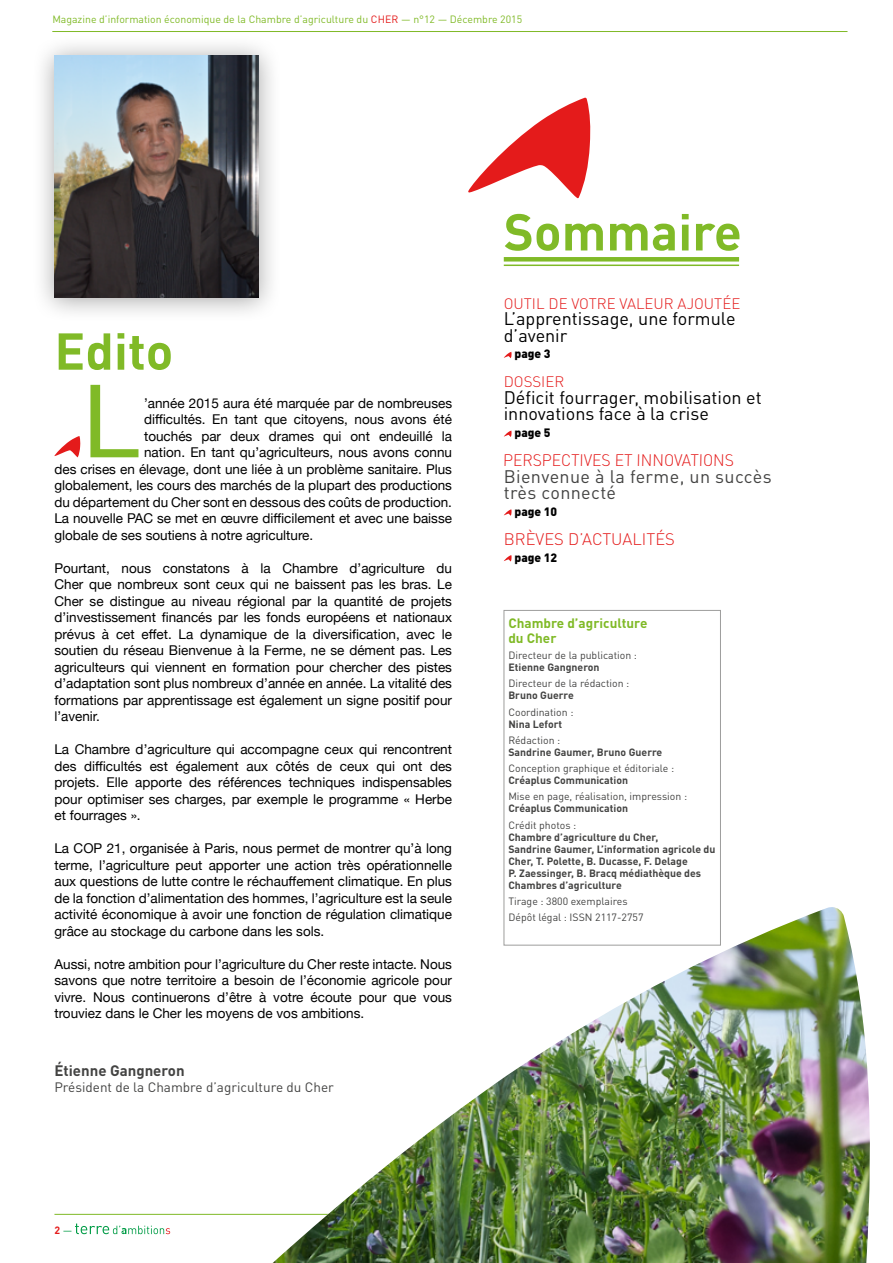
<style>
.page{position:relative;width:893px;height:1263px;background:#fff}
.page>*{position:absolute;margin:0;border:0;box-sizing:border-box;transform-origin:0 0}
.t1{font:101.4px "Helvetica Neue";color:#80ba27}
.t2{font:700 51px "DIN Pro";color:#80ba27}
.t3{font:18px/16.5px "DIN Pro";color:#000}
.t4{font:18px/16.5px "DIN Pro";letter-spacing:.02em;color:#434342}
.t5{font:italic 300 16.5px "DIN Pro";color:#e41b1b}
.t6{font:300 16.5px "DIN Pro";color:#e41b1b}
.t7{font:300 15px "DIN Pro";color:#e41b1b}
.t8{font:700 15px "DIN Pro";color:#434342}
.t9{font:13.5px/16.5px "Helvetica Neue";color:#000;text-align:justify}
.t10{font:13.5px "DIN Pro";color:#434342}
.t11{font:700 13.5px/15px "DIN Pro";color:#80ba27}
.t12{font:900 12px "DIN Pro";color:#000}
.t13{font:700 10.5px/12px "DIN Pro";color:#434342}
.t14{font:10.5px/16.2px "DIN Pro";color:#434342}
.t15{font:10.5px "DIN Pro";color:#80ba27}
.t16{font:700 10.5px "DIN Pro";color:#e41b1b}
.s1{color:#e41b1b}
.s2{font-weight:400;color:#009c46}
</style>
<div class="page">
<hr style="left:52px;top:31px;width:795px;height:1px;background:#80ba27">
<svg style="left:54px;top:436px;width:26px;height:21px"></svg>
<img style="left:273px;top:907px;width:597px;height:356px">
<svg style="left:504px;top:352px;width:8px;height:6px"></svg>
<svg style="left:504px;top:431px;width:8px;height:6px"></svg>
<svg style="left:504px;top:509px;width:8px;height:7px"></svg>
<svg style="left:504px;top:555px;width:8px;height:6px"></svg>
<svg style="left:468px;top:98px;width:123px;height:100px"></svg>
<div style="left:31px;top:33px;width:251px;height:290px;background:#000;opacity:.35"></div>
<img style="left:54px;top:55px;width:205px;height:243px">
<div style="left:504px;top:257px;width:235px;height:5px;background:#80ba27"></div>
<hr style="left:504px;top:265px;width:235px;height:1px;background:#80ba27">
<div style="left:504px;top:610px;width:217px;height:335px;border:1px solid #9d9d9c"></div>
<p class="t15" style="left:52px;top:10px;width:471px">Magazine d’information économique de la Chambre d’agriculture du <span class="s1">CHER</span> — n°12 — Décembre 2015</p>
<h2 class="t2" style="left:54px;top:309px;width:120px">Edito</h2>
<h1 class="t1" style="left:83px;top:348px;width:58px">L</h1>
<p class="t9" style="left:144px;top:395px;width:309px">’année 2015 aura été marquée par de nombreuses</p>
<p class="t9" style="left:144px;top:412px;width:309px">difficultés. En tant que citoyens, nous avons été</p>
<p class="t9" style="left:144px;top:428px;width:309px">touchés par deux drames qui ont endeuillé la</p>
<p class="t9" style="left:144px;top:445px;width:309px">nation. En tant qu’agriculteurs, nous avons connu</p>
<p class="t9" style="left:54px;top:461px;width:399px">des crises en élevage, dont une liée à un problème sanitaire. Plus</p>
<p class="t9" style="left:54px;top:478px;width:399px">globalement, les cours des marchés de la plupart des productions</p>
<p class="t9" style="left:54px;top:494px;width:399px">du département du Cher sont en dessous des coûts de production.</p>
<p class="t9" style="left:54px;top:511px;width:399px">La nouvelle PAC se met en œuvre difficilement et avec une baisse</p>
<p class="t9" style="left:54px;top:527px;width:260px">globale de ses soutiens à notre agriculture.</p>
<p class="t9" style="left:54px;top:560px;width:399px">Pourtant, nous constatons à la Chambre d’agriculture du Cher que nombreux sont ceux qui ne baissent pas les bras. Le Cher se distingue au niveau régional par la quantité de projets d’investissement financés par les fonds européens et nationaux prévus à cet effet. La dynamique de la diversification, avec le soutien du réseau Bienvenue à la Ferme, ne se dément pas. Les agriculteurs qui viennent en formation pour chercher des pistes d’adaptation sont plus nombreux d’année en année. La vitalité des formations par apprentissage est également un signe positif pour l’avenir.</p>
<p class="t9" style="left:54px;top:742px;width:399px">La Chambre d’agriculture qui accompagne ceux qui rencontrent des difficultés est également aux côtés de ceux qui ont des projets. Elle apporte des références techniques indispensables pour optimiser ses charges, par exemple le programme « Herbe et fourrages ».</p>
<p class="t9" style="left:54px;top:841px;width:399px">La COP 21, organisée à Paris, nous permet de montrer qu’à long terme, l’agriculture peut apporter une action très opérationnelle aux questions de lutte contre le réchauffement climatique. En plus de la fonction d’alimentation des hommes, l’agriculture est la seule activité économique à avoir une fonction de régulation climatique grâce au stockage du carbone dans les sols.</p>
<p class="t9" style="left:54px;top:956px;width:399px">Aussi, notre ambition pour l’agriculture du Cher reste intacte. Nous savons que notre territoire a besoin de l’économie agricole pour vivre. Nous continuerons d’être à votre écoute pour que vous trouviez dans le Cher les moyens de vos ambitions.</p>
<p class="t8" style="left:54px;top:1058px;width:132px">Étienne Gangneron</p>
<p class="t10" style="left:54px;top:1077px;width:281px">Président de la Chambre d’agriculture du Cher</p>
<h2 class="t2" style="left:504px;top:190px;width:240px">Sommaire</h2>
<p class="t7" style="left:504px;top:292px;width:238px">OUTIL DE VOTRE VALEUR AJOUTÉE</p>
<h3 class="t3" style="left:504px;top:309px;width:233px">L’apprentissage, une formule d’avenir</h3>
<p class="t12" style="left:514px;top:344px;width:38px">page 3</p>
<p class="t7" style="left:504px;top:370px;width:62px">DOSSIER</p>
<h3 class="t3" style="left:504px;top:387px;width:259px">Déficit fourrager, mobilisation et innovations face à la crise</h3>
<p class="t12" style="left:514px;top:422px;width:38px">page 5</p>
<p class="t5" style="left:504px;top:448px;width:236px">PERSPECTIVES ET INNOVATIONS</p>
<h3 class="t4" style="left:504px;top:466px;width:269px">Bienvenue à la ferme, un succès très connecté</h3>
<p class="t12" style="left:514px;top:501px;width:44px">page 10</p>
<p class="t6" style="left:504px;top:526px;width:173px">BRÈVES D’ACTUALITÉS</p>
<p class="t12" style="left:514px;top:547px;width:44px">page 12</p>
<p class="t11" style="left:508px;top:614px;width:141px">Chambre d’agriculture du Cher</p>
<p class="t14" style="left:508px;top:646px;width:130px">Directeur de la publication :</p>
<p class="t13" style="left:508px;top:660px;width:93px">Etienne Gangneron</p>
<p class="t14" style="left:508px;top:674px;width:122px">Directeur de la rédaction :</p>
<p class="t13" style="left:508px;top:688px;width:67px">Bruno Guerre</p>
<p class="t14" style="left:508px;top:703px;width:67px">Coordination :</p>
<p class="t13" style="left:508px;top:717px;width:55px">Nina Lefort</p>
<p class="t14" style="left:508px;top:731px;width:53px">Rédaction :</p>
<p class="t13" style="left:508px;top:745px;width:155px">Sandrine Gaumer, Bruno Guerre</p>
<p class="t14" style="left:508px;top:759px;width:167px">Conception graphique et éditoriale :</p>
<p class="t13" style="left:508px;top:773px;width:121px">Créaplus Communication</p>
<p class="t14" style="left:508px;top:787px;width:180px">Mise en page, réalisation, impression :</p>
<p class="t13" style="left:508px;top:801px;width:121px">Créaplus Communication</p>
<p class="t14" style="left:508px;top:816px;width:69px">Crédit photos :</p>
<p class="t13" style="left:508px;top:830px;width:209px">Chambre d’agriculture du Cher,<br>Sandrine Gaumer, L’information agricole du Cher, T. Polette, B. Ducasse, F. Delage<br>P. Zaessinger, B. Bracq médiathèque des Chambres d’agriculture</p>
<p class="t14" style="left:508px;top:892px;width:137px">Tirage : 3800 exemplaires<br>Dépôt légal : ISSN 2117-2757</p>
<p class="t16" style="left:54px;top:1221px;width:19px">2<span class="s2">—</span></p>
</div>
